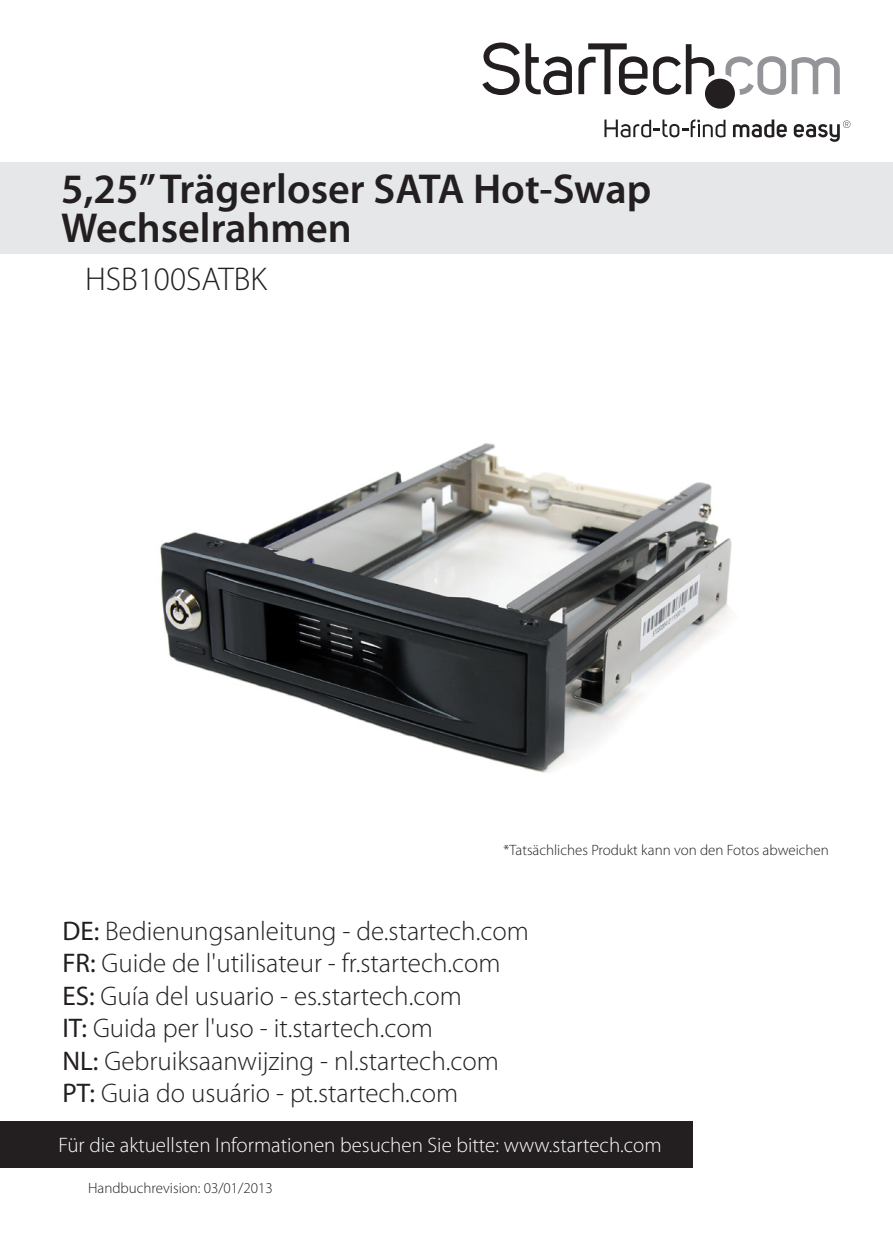
<style>
.page{position:relative;width:893px;height:1259px;background:#fff}
.page>*{position:absolute;margin:0;border:0;box-sizing:border-box;transform-origin:0 0}
.Manual_Description{font:600 42px/39px "Myriad Pro";color:#231f20}
.Manual_Title_SKU{font:300 33px "Myriad Pro";color:#231f20}
.Manual_Description-2{font:300 27px "Myriad Pro";color:#231f20}
.Text{font:300 21px "Myriad Pro";color:#fff}
.Text-2{font:300 15px "Myriad Pro";color:#231f20}
.s1{font-weight:400}
</style>
<div class="page">
<svg style="left:792px;top:57px;width:48px;height:37px"></svg>
<svg style="left:725px;top:56px;width:61px;height:39px"></svg>
<svg style="left:794px;top:120px;width:56px;height:22px"></svg>
<svg style="left:733px;top:119px;width:54px;height:19px"></svg>
<svg style="left:604px;top:119px;width:121px;height:18px"></svg>
<svg style="left:482px;top:43px;width:90px;height:52px"></svg>
<svg style="left:578px;top:43px;width:69px;height:52px"></svg>
<svg style="left:653px;top:44px;width:61px;height:51px"></svg>
<div style="left:705px;top:79px;width:30px;height:30px;background:#231f20;border-radius:50%"></div>
<div style="left:0;top:1121px;width:692px;height:46px;background:#231f20"></div>
<div style="left:0;top:162px;width:893px;height:92px;background:#e6e7e9"></div>
<img style="left:160px;top:443px;width:572px;height:330px">
<p class="Manual_Description" style="left:61px;top:168px;width:591px">5,25” Trägerloser SATA Hot-Swap<br>Wechselrahmen</p>
<p class="Manual_Title_SKU" style="left:85px;top:260px;width:183px">HSB100SATBK</p>
<p class="Text-2" style="left:504px;top:840px;width:327px">*Tatsächliches Produkt kann von den Fotos abweichen</p>
<p class="Manual_Description-2" style="left:62px;top:914px;width:468px"><span class="s1">DE:</span> Bedienungsanleitung - de.startech.com</p>
<p class="Manual_Description-2" style="left:62px;top:947px;width:440px"><span class="s1">FR:</span> Guide de l'utilisateur - fr.startech.com</p>
<p class="Manual_Description-2" style="left:62px;top:979px;width:401px"><span class="s1">ES:</span> Guía del usuario - es.startech.com</p>
<p class="Manual_Description-2" style="left:62px;top:1012px;width:372px"><span class="s1">IT:</span> Guida per l'uso - it.startech.com</p>
<p class="Manual_Description-2" style="left:62px;top:1044px;width:438px"><span class="s1">NL:</span> Gebruiksaanwijzing - nl.startech.com</p>
<p class="Manual_Description-2" style="left:62px;top:1076px;width:397px"><span class="s1">PT:</span> Guia do usuário - pt.startech.com</p>
<p class="Text" style="left:58px;top:1132px;width:605px">Für die aktuellsten Informationen besuchen Sie bitte: www.startech.com</p>
<p class="Text-2" style="left:88px;top:1178px;width:186px">Handbuchrevision: 03/01/2013</p>
</div>
